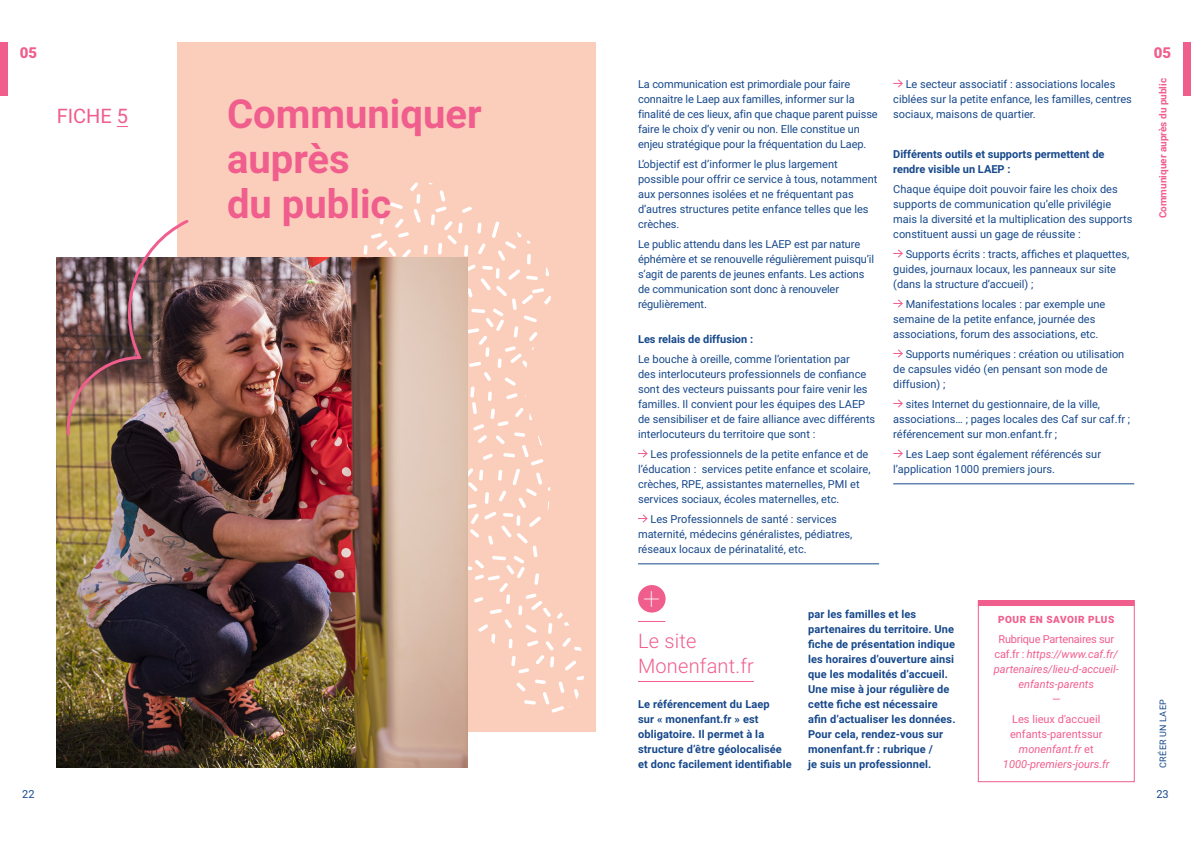
<style>
.page{position:relative;width:1191px;height:842px;background:#fff}
.page>*{position:absolute;margin:0;border:0;box-sizing:border-box;transform-origin:0 0}
.t1{font:700 40px/45px "Roboto";color:#f05e8d}
.t2{font:100 30.4px "Roboto";color:#fff}
.t3{font:300 20px/25px "Roboto";letter-spacing:.01em;color:#f05e8d}
.t4{font:20px "Roboto";color:#f05e8d}
.t5{font:900 15px "Roboto";color:#f05e8d}
.t6{font:11px/15px "Roboto";color:#16488b}
.t7{font:700 11px/15px "Roboto";letter-spacing:.01em;color:#16488b}
.t8{font:italic 11px/15px "Roboto";color:#f05e8d;text-align:center}
.t9{font:11px/15px "Roboto";color:#f05e8d;text-align:center}
.t10{font:700 10px "Roboto";color:#f05e8d}
.t11{font:900 10px "Roboto";letter-spacing:.05em;color:#f05e8d}
.t12{font:9px "Roboto";letter-spacing:.025em;color:#16488b}
.s1{font-style:normal}
.s2{font-style:italic}
</style>
<div class="page">
<div style="left:1183px;top:43px;width:8px;height:53px;background:#f05e8d"></div>
<div style="left:0;top:43px;width:8px;height:53px;background:#f05e8d"></div>
<div style="left:177px;top:43px;width:418px;height:689px;background:#fbcebc"></div>
<svg style="left:363px;top:182px;width:221px;height:531px"></svg>
<hr style="left:638px;top:564px;width:241px;height:1px;background:#16488b">
<svg style="left:638px;top:449px;width:10px;height:9px"></svg>
<svg style="left:638px;top:514px;width:10px;height:9px"></svg>
<hr style="left:893px;top:484px;width:241px;height:1px;background:#16488b">
<svg style="left:893px;top:79px;width:10px;height:9px"></svg>
<svg style="left:893px;top:249px;width:10px;height:9px"></svg>
<svg style="left:893px;top:299px;width:10px;height:9px"></svg>
<svg style="left:893px;top:349px;width:10px;height:9px"></svg>
<svg style="left:893px;top:399px;width:10px;height:9px"></svg>
<svg style="left:893px;top:449px;width:10px;height:9px"></svg>
<img style="left:57px;top:258px;width:411px;height:510px">
<svg style="left:638px;top:621px;width:27px;height:1px"></svg>
<hr style="left:638px;top:681px;width:115px;height:1px;background:#f05e8d">
<div style="left:638px;top:585px;width:27px;height:28px;background:#f05e8d;border-radius:50%"></div>
<img style="left:65px;top:220px;width:126px;height:217px">
<div style="left:978px;top:600px;width:156px;height:182px;border:1px solid #f05e8d"></div>
<div style="left:978px;top:600px;width:156px;height:6px;background:#f05e8d"></div>
<h3 class="t5" style="left:20px;top:42px;width:19px">05</h3>
<h3 class="t5" style="left:1154px;top:42px;width:19px">05</h3>
<p class="t4" style="left:57px;top:101px;width:73px">FICHE 5</p>
<p class="t1" style="left:227px;top:89px;width:256px">Communiquer auprès<br>du public</p>
<p class="t6" style="left:638px;top:76px;width:241px">La communication est primordiale pour faire connaitre le Laep aux familles, informer sur la finalité de ces lieux, afin que chaque parent puisse faire le choix d’y venir ou non. Elle constitue un enjeu stratégique pour la fréquentation du Laep.</p>
<p class="t6" style="left:638px;top:156px;width:241px">L’objectif est d’informer le plus largement possible pour offrir ce service à tous, notamment aux personnes isolées et ne fréquentant pas d’autres structures petite enfance telles que les crèches.</p>
<p class="t6" style="left:638px;top:236px;width:238px">Le public attendu dans les LAEP est par nature éphémère et se renouvelle régulièrement puisqu’il s’agit de parents de jeunes enfants. Les actions de communication sont donc à renouveler régulièrement.</p>
<p class="t7" style="left:638px;top:331px;width:117px">Les relais de diffusion :</p>
<p class="t6" style="left:638px;top:351px;width:239px">Le bouche à oreille, comme l’orientation par<br>des interlocuteurs professionnels de confiance sont des vecteurs puissants pour faire venir les familles. Il convient pour les équipes des LAEP de sensibiliser et de faire alliance avec différents interlocuteurs du territoire que sont :</p>
<p class="t6" style="left:638px;top:446px;width:234px;text-indent:12px">Les professionnels de la petite enfance et de l’éducation : services petite enfance et scolaire, crèches, RPE, assistantes maternelles, PMI et services sociaux, écoles maternelles, etc.</p>
<p class="t6" style="left:638px;top:511px;width:216px;text-indent:12px">Les Professionnels de santé : services maternité, médecins généralistes, pédiatres, réseaux locaux de périnatalité, etc.</p>
<p class="t6" style="left:893px;top:76px;width:240px;text-indent:12px">Le secteur associatif : associations locales ciblées sur la petite enfance, les familles, centres sociaux, maisons de quartier.</p>
<p class="t7" style="left:893px;top:146px;width:213px">Différents outils et supports permettent de rendre visible un LAEP :</p>
<p class="t6" style="left:893px;top:181px;width:241px">Chaque équipe doit pouvoir faire les choix des supports de communication qu’elle privilégie mais la diversité et la multiplication des supports constituent aussi un gage de réussite :</p>
<p class="t6" style="left:893px;top:246px;width:237px;text-indent:12px">Supports écrits : tracts, affiches et plaquettes, guides, journaux locaux, les panneaux sur site (dans la structure d’accueil) ;</p>
<p class="t6" style="left:893px;top:296px;width:214px;text-indent:12px">Manifestations locales : par exemple une semaine de la petite enfance, journée des associations, forum des associations, etc.</p>
<p class="t6" style="left:893px;top:346px;width:233px;text-indent:12px">Supports numériques : création ou utilisation de capsules vidéo (en pensant son mode de diffusion) ;</p>
<p class="t6" style="left:893px;top:396px;width:238px;text-indent:12px">sites Internet du gestionnaire, de la ville, associations… ; pages locales des Caf sur caf.fr ; référencement sur mon.enfant.fr ;</p>
<p class="t6" style="left:893px;top:446px;width:209px;text-indent:12px">Les Laep sont également référencés sur l’application 1000 premiers jours.</p>
<p class="t2" style="left:643px;top:577px;width:19px">+</p>
<p class="t3" style="left:638px;top:627px;width:117px">Le site<br>Monenfant.fr</p>
<p class="t7" style="left:638px;top:696px;width:155px">Le référencement du Laep<br>sur « monenfant.fr » est obligatoire. Il permet à la structure d’être géolocalisée et donc facilement identifiable</p>
<p class="t7" style="left:808px;top:606px;width:149px">par les familles et les partenaires du territoire. Une fiche de présentation indique les horaires d’ouverture ainsi que les modalités d’accueil.<br>Une mise à jour régulière de cette fiche est nécessaire afin d’actualiser les données.<br>Pour cela, rendez-vous sur monenfant.fr : rubrique /<br>je suis un professionnel.</p>
<p class="t11" style="left:998px;top:612px;width:118px">POUR EN SAVOIR PLUS</p>
<p class="t8" style="left:993px;top:631px;width:126px"><span class="s1">Rubrique Partenaires sur caf.fr :</span> https://www.caf.fr/ partenaires/lieu-d-accueil&shy;enfants-parents<br><span class="s1">—</span></p>
<p class="t9" style="left:1003px;top:711px;width:108px">Les lieux d'accueil enfants-parentssur <span class="s2">monenfant.fr</span> et<br><span class="s2">1000-premiers-jours.fr</span></p>
<p class="t10" style="left:1155px;top:218px;width:142px;rotate:-90deg">Communiquer auprès du public</p>
<p class="t12" style="left:1156px;top:768px;width:70px;rotate:-90deg">CRÉER UN LAEP</p>
<p class="t6" style="left:22px;top:786px;width:14px">22</p>
<p class="t6" style="left:1156px;top:786px;width:14px">23</p>
</div>
